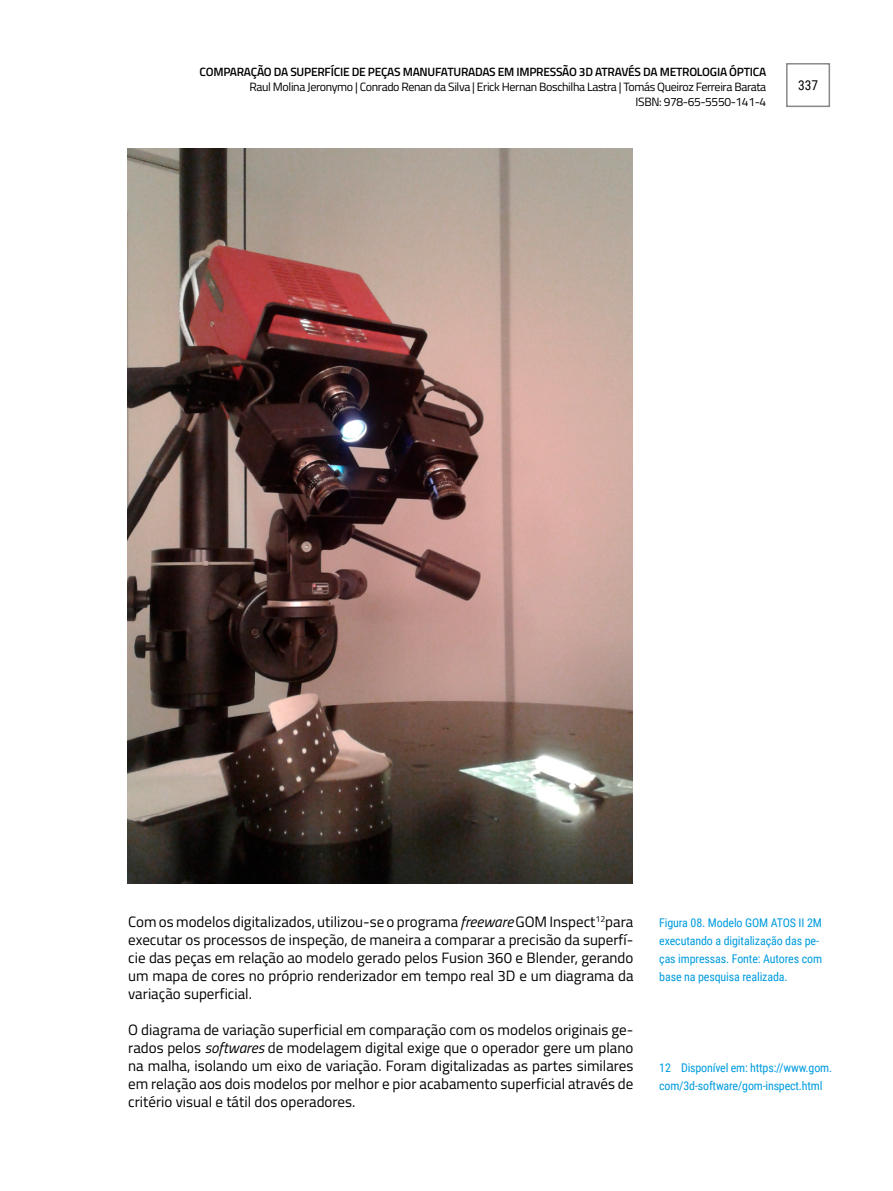
<style>
.page{position:relative;width:893px;height:1191px;background:#fff}
.page>*{position:absolute;margin:0;border:0;box-sizing:border-box;transform-origin:0 0}
.t1{font:15px/18px "Titillium Web";color:#000;text-align:justify}
.t2{font:13.5px "Roboto Condensed";color:#000}
.t3{font:12px/18px "Roboto Condensed";letter-spacing:-.01em;color:#009cde}
.t4{font:12px/15px "Titillium Web";letter-spacing:-.03em;color:#000;text-align:right}
.t5{font:600 12px "Titillium Web";letter-spacing:-.02em;color:#000}
.s1{font-style:italic}
</style>
<div class="page">
<div style="left:786px;top:63px;width:44px;height:44px;border:2px solid #89878c"></div>
<img style="left:127px;top:149px;width:506px;height:734px">
<p class="t5" style="left:200px;top:63px;width:568px">COMPARAÇÃO DA SUPERFÍCIE DE PEÇAS MANUFATURADAS EM IMPRESSÃO 3D ATRAVÉS DA METROLOGIA ÓPTICA</p>
<p class="t4" style="left:250px;top:79px;width:518px">Raul Molina Jeronymo | Conrado Renan da Silva | Erick Hernan Boschilha Lastra | Tomás Queiroz Ferreira Barata<br>ISBN: 978-65-5550-141-4</p>
<p class="t2" style="left:798px;top:75px;width:22px">337</p>
<p class="t1" style="left:128px;top:912px;width:507px">Com os modelos digitalizados, utilizou-se o programa <span class="s1">freeware</span> GOM Inspect<sup>12</sup>para executar os processos de inspeção, de maneira a comparar a precisão da superfí&shy;cie das peças em relação ao modelo gerado pelos Fusion 360 e Blender, gerando um mapa de cores no próprio renderizador em tempo real 3D e um diagrama da variação superficial.</p>
<p class="t1" style="left:128px;top:1020px;width:507px">O diagrama de variação superficial em comparação com os modelos originais ge&shy;rados pelos <span class="s1">softwares</span> de modelagem digital exige que o operador gere um plano na malha, isolando um eixo de variação. Foram digitalizadas as partes similares em relação aos dois modelos por melhor e pior acabamento superficial através de critério visual e tátil dos operadores.</p>
<p class="t3" style="left:659px;top:913px;width:164px">Figura 08. Modelo GOM ATOS II 2M executando a digitalização das pe&shy;ças impressas. Fonte: Autores com base na pesquisa realizada.</p>
<p class="t3" style="left:659px;top:1058px;width:174px">12 Disponível em: https://www.gom. com/3d-software/gom-inspect.html</p>
</div>
